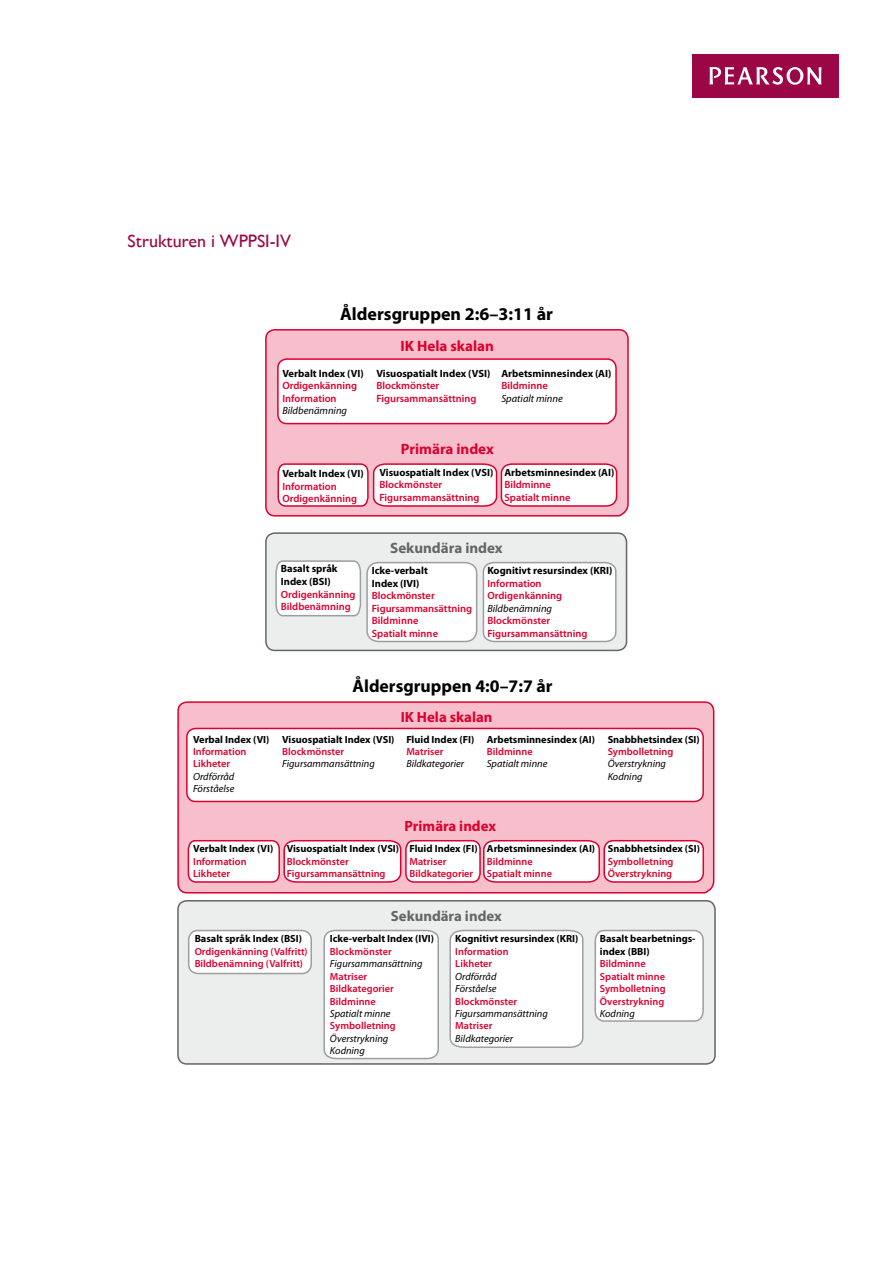
<style>
.page{position:relative;width:893px;height:1263px;background:#fff}
.page>*{position:absolute;margin:0;border:0;box-sizing:border-box;transform-origin:0 0}
.t1{font:700 18px "Myriad Pro";color:#000}
.t2{font:700 18px "Gill Sans MT Pro";color:#9b0746}
.t3{font:700 17.7px "Myriad Pro";color:#000}
.t4{font:700 15px "Myriad Pro";color:#dc002e}
.t5{font:700 15px "Myriad Pro";color:#646567}
.t6{font:700 14.85px "Myriad Pro";color:#dc002e}
.t7{font:700 14.85px "Myriad Pro";color:#646567}
.t8{font:600 10.5px/12.6px "Myriad Pro";color:#dc002e}
.t9{font:700 10.5px/12.6px "Myriad Pro";color:#000}
.t10{font:italic 10.5px "Myriad Pro";color:#000}
.t11{font:600 10.35px/12.5px "Myriad Pro";color:#dc002e}
.t12{font:700 10.35px/12.5px "Myriad Pro";color:#000}
.t13{font:italic 10.35px/12.5px "Myriad Pro";color:#000}
</style>
<div class="page">
<svg style="left:265px;top:329px;width:364px;height:188px;background:#f4b4c2"></svg>
<svg style="left:277px;top:463px;width:341px;height:44px"></svg>
<div style="left:266px;top:533px;width:360px;height:117px;background:#eceded;border-radius:9px"></div>
<div style="left:265px;top:532px;width:362px;height:119px;border:2px solid #646567;border-radius:9px"></div>
<svg style="left:482px;top:561px;width:135px;height:82px;background:#f8f8f9"></svg>
<div style="left:367px;top:563px;width:110px;height:78px;background:#fff;border-radius:11px"></div>
<div style="left:366px;top:562px;width:111px;height:80px;border:2px solid #9c9e9f;border-radius:11px"></div>
<svg style="left:275px;top:560px;width:87px;height:57px;background:#f6f6f6"></svg>
<svg style="left:276px;top:358px;width:341px;height:67px"></svg>
<svg style="left:177px;top:701px;width:538px;height:193px;background:#f4b4c2"></svg>
<div style="left:604px;top:841px;width:99px;height:41px;background:#fff;border-radius:9px"></div>
<div style="left:603px;top:840px;width:101px;height:43px;border:2px solid #dc002e;border-radius:9px"></div>
<svg style="left:187px;top:839px;width:414px;height:44px"></svg>
<div style="left:187px;top:728px;width:516px;height:73px;background:#fff;border-radius:9px"></div>
<div style="left:186px;top:728px;width:518px;height:74px;border:2px solid #dc002e;border-radius:9px"></div>
<div style="left:178px;top:901px;width:537px;height:163px;background:#eceded;border-radius:9px"></div>
<div style="left:177px;top:900px;width:539px;height:165px;border:2px solid #646567;border-radius:9px"></div>
<div style="left:189px;top:930px;width:122px;height:43px;background:#fff;border-radius:9px"></div>
<div style="left:188px;top:930px;width:124px;height:44px;border:2px solid #9c9e9f;border-radius:9px"></div>
<svg style="left:323px;top:929px;width:116px;height:131px;background:#f9fafa"></svg>
<svg style="left:449px;top:929px;width:135px;height:119px;background:#fafafa"></svg>
<svg style="left:594px;top:929px;width:110px;height:93px;background:#f9f9f9"></svg>
<div style="left:692px;top:54px;width:147px;height:44px;background:#9b0746"></div>
<svg style="left:709px;top:67px;width:112px;height:18px"></svg>
<h1 class="t2" style="left:128px;top:231px;width:165px">Strukturen i WPPSI-IV</h1>
<h1 class="t1" style="left:340px;top:303px;width:215px">Åldersgruppen 2:6–3:11 år</h1>
<h3 class="t4" style="left:401px;top:336px;width:95px">IK Hela skalan</h3>
<p class="t9" style="left:282px;top:366px;width:83px">Verbalt Index (VI)</p>
<p class="t8" style="left:282px;top:379px;width:76px">Ordigenkänning<br>Information</p>
<p class="t10" style="left:282px;top:404px;width:66px">Bildbenämning</p>
<p class="t9" style="left:282px;top:467px;width:83px">Verbalt Index (VI)</p>
<p class="t8" style="left:282px;top:480px;width:76px">Information<br>Ordigenkänning</p>
<p class="t9" style="left:376px;top:366px;width:115px">Visuospatialt Index (VSI)</p>
<p class="t8" style="left:376px;top:379px;width:102px">Blockmönster<br>Figursammansättning</p>
<p class="t9" style="left:501px;top:366px;width:111px">Arbetsminnesindex (AI)</p>
<p class="t8" style="left:501px;top:379px;width:48px">Bildminne</p>
<p class="t10" style="left:501px;top:392px;width:63px">Spatialt minne</p>
<h3 class="t4" style="left:401px;top:439px;width:95px">Primära index</h3>
<p class="t9" style="left:379px;top:465px;width:115px">Visuospatialt Index (VSI)</p>
<p class="t8" style="left:379px;top:478px;width:102px">Blockmönster<br>Figursammansättning</p>
<p class="t9" style="left:504px;top:465px;width:111px">Arbetsminnesindex (AI)</p>
<p class="t8" style="left:504px;top:478px;width:68px">Bildminne<br>Spatialt minne</p>
<p class="t9" style="left:281px;top:562px;width:58px">Basalt språk<br>Index (BSI)</p>
<p class="t8" style="left:281px;top:588px;width:76px">Ordigenkänning<br>Bildbenämning</p>
<h3 class="t5" style="left:390px;top:538px;width:114px">Sekundära index</h3>
<p class="t9" style="left:372px;top:564px;width:57px">Icke-verbalt<br>Index (IVI)</p>
<p class="t8" style="left:372px;top:589px;width:102px">Blockmönster<br>Figursammansättning<br>Bildminne<br>Spatialt minne</p>
<p class="t9" style="left:487px;top:564px;width:127px">Kognitivt resursindex (KRI)</p>
<p class="t8" style="left:487px;top:576px;width:76px">Information<br>Ordigenkänning</p>
<p class="t10" style="left:487px;top:602px;width:66px">Bildbenämning</p>
<p class="t8" style="left:487px;top:614px;width:102px">Blockmönster<br>Figursammansättning</p>
<p class="t12" style="left:193px;top:732px;width:78px">Verbal Index (VI)</p>
<p class="t11" style="left:193px;top:745px;width:55px">Information<br>Likheter</p>
<p class="t13" style="left:193px;top:770px;width:43px">Ordförråd<br>Förståelse</p>
<h2 class="t3" style="left:352px;top:675px;width:202px">Åldersgruppen 4:0–7:7 år</h2>
<h3 class="t6" style="left:401px;top:708px;width:93px">IK Hela skalan</h3>
<p class="t12" style="left:282px;top:732px;width:114px">Visuospatialt Index (VSI)</p>
<p class="t11" style="left:282px;top:745px;width:63px">Blockmönster</p>
<p class="t13" style="left:282px;top:757px;width:94px">Figursammansättning</p>
<p class="t12" style="left:406px;top:732px;width:70px">Fluid Index (FI)</p>
<p class="t11" style="left:406px;top:745px;width:39px">Matriser</p>
<p class="t13" style="left:406px;top:757px;width:59px">Bildkategorier</p>
<p class="t12" style="left:487px;top:732px;width:110px">Arbetsminnesindex (AI)</p>
<p class="t11" style="left:487px;top:745px;width:47px">Bildminne</p>
<p class="t13" style="left:487px;top:757px;width:62px">Spatialt minne</p>
<p class="t12" style="left:193px;top:842px;width:82px">Verbalt Index (VI)</p>
<p class="t11" style="left:193px;top:855px;width:55px">Information<br>Likheter</p>
<h3 class="t6" style="left:404px;top:816px;width:93px">Primära index</h3>
<p class="t12" style="left:287px;top:842px;width:114px">Visuospatialt Index (VSI)</p>
<p class="t11" style="left:287px;top:855px;width:100px">Blockmönster<br>Figursammansättning</p>
<p class="t12" style="left:409px;top:842px;width:70px">Fluid Index (FI)</p>
<p class="t11" style="left:409px;top:855px;width:65px">Matriser<br>Bildkategorier</p>
<p class="t12" style="left:487px;top:842px;width:110px">Arbetsminnesindex (AI)</p>
<p class="t11" style="left:487px;top:855px;width:67px">Bildminne<br>Spatialt minne</p>
<h3 class="t7" style="left:391px;top:906px;width:112px">Sekundära index</h3>
<p class="t12" style="left:608px;top:732px;width:94px">Snabbhetsindex (SI)</p>
<p class="t11" style="left:608px;top:745px;width:67px">Symbolletning</p>
<p class="t13" style="left:608px;top:757px;width:60px">Överstrykning<br>Kodning</p>
<p class="t12" style="left:608px;top:842px;width:94px">Snabbhetsindex (SI)</p>
<p class="t11" style="left:608px;top:855px;width:67px">Symbolletning<br>Överstrykning</p>
<p class="t12" style="left:195px;top:932px;width:109px">Basalt språk Index (BSI)</p>
<p class="t11" style="left:195px;top:945px;width:115px">Ordigenkänning (Valfritt)<br>Bildbenämning (Valfritt)</p>
<p class="t12" style="left:330px;top:932px;width:106px">Icke-verbalt Index (IVI)</p>
<p class="t11" style="left:330px;top:945px;width:63px">Blockmönster</p>
<p class="t13" style="left:330px;top:957px;width:94px">Figursammansättning</p>
<p class="t11" style="left:330px;top:970px;width:65px">Matriser<br>Bildkategorier<br>Bildminne</p>
<p class="t13" style="left:330px;top:1007px;width:62px">Spatialt minne</p>
<p class="t11" style="left:330px;top:1019px;width:67px">Symbolletning</p>
<p class="t13" style="left:330px;top:1032px;width:60px">Överstrykning<br>Kodning</p>
<p class="t12" style="left:455px;top:932px;width:125px">Kognitivt resursindex (KRI)</p>
<p class="t11" style="left:455px;top:945px;width:55px">Information<br>Likheter</p>
<p class="t13" style="left:455px;top:970px;width:43px">Ordförråd<br>Förståelse</p>
<p class="t11" style="left:455px;top:994px;width:63px">Blockmönster</p>
<p class="t13" style="left:455px;top:1007px;width:94px">Figursammansättning</p>
<p class="t11" style="left:455px;top:1019px;width:39px">Matriser</p>
<p class="t13" style="left:455px;top:1032px;width:59px">Bildkategorier</p>
<p class="t12" style="left:600px;top:932px;width:97px">Basalt bearbetnings&shy;index (BBI)</p>
<p class="t11" style="left:600px;top:957px;width:67px">Bildminne<br>Spatialt minne<br>Symbolletning<br>Överstrykning</p>
<p class="t13" style="left:600px;top:1007px;width:36px">Kodning</p>
</div>
